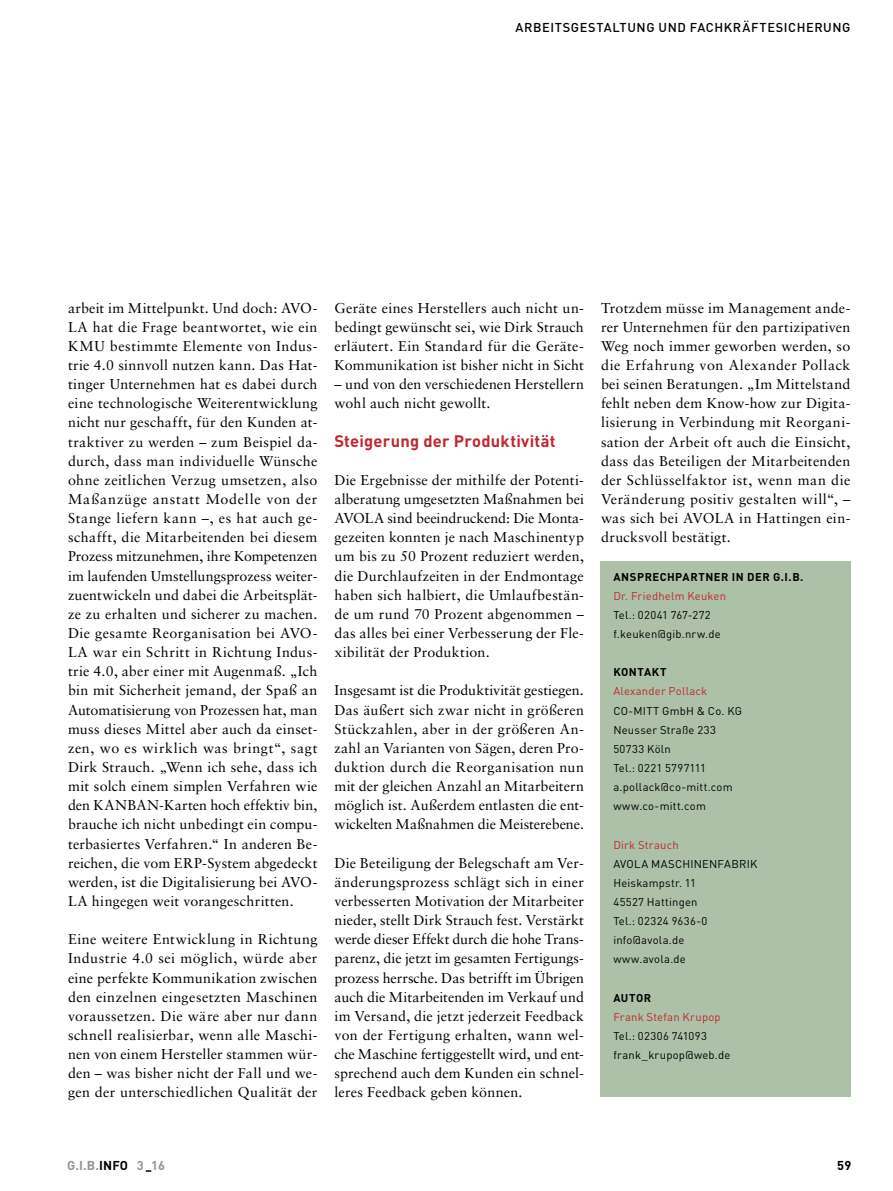
<style>
.page{position:relative;width:893px;height:1191px;background:#fff}
.page>*{position:absolute;margin:0;border:0;box-sizing:border-box;transform-origin:0 0}
._04_Zwischenüberschr{font:700 16.5px "DIN";letter-spacing:.01em;color:#c1272d}
._07_Fließtext{font:14.25px/19.2px "Sabon LT";letter-spacing:.01em;color:#000;text-align:justify}
.t1{font:500 12.75px "DIN";letter-spacing:.045em;color:#000}
.t2{font:700 12.75px "DIN";letter-spacing:.01em;color:#939598}
.t3{font:700 12.75px "DIN";color:#000}
._10_Fließtext_Kasten{font:11.25px "DIN";letter-spacing:.02em;color:#000}
._10_Fließtext_Kasten-2{font:11.25px "DIN";letter-spacing:.02em;color:#c1272d}
._09_Headline_Kasten{font:700 11.25px "DIN";letter-spacing:.05em;color:#000}
.s1{color:#000}
</style>
<div class="page">
<div style="left:601px;top:561px;width:250px;height:536px;background:#acc1a8"></div>
<p class="t1" style="left:516px;top:18px;width:336px">ARBEITSGESTALTUNG UND FACHKRÄFTESICHERUNG</p>
<p class="_07_Fließtext" style="left:68px;top:298px;width:251px">arbeit im Mittelpunkt. Und doch: AVO-LA hat die Frage beantwortet, wie ein KMU bestimmte Elemente von Indus&shy;trie 4.0 sinnvoll nutzen kann. Das Hat&shy;tinger Unternehmen hat es dabei durch eine technologische Weiterentwicklung nicht nur geschafft, für den Kunden at&shy;traktiver zu werden – zum Beispiel da&shy;durch, dass man individuelle Wünsche ohne zeitlichen Verzug umsetzen, also Maßanzüge anstatt Modelle von der Stange liefern kann –, es hat auch ge&shy;schafft, die Mitarbeitenden bei diesem Prozess mitzunehmen, ihre Kompetenzen im laufenden Umstellungsprozess weiter&shy;zuentwickeln und dabei die Arbeitsplät&shy;ze zu erhalten und sicherer zu machen.<br>Die gesamte Reorganisation bei AVO-LA war ein Schritt in Richtung Indus&shy;trie 4.0, aber einer mit Augenmaß. „Ich bin mit Sicherheit jemand, der Spaß an Automatisierung von Prozessen hat, man muss dieses Mittel aber auch da einset&shy;zen, wo es wirklich was bringt“, sagt Dirk Strauch. „Wenn ich sehe, dass ich mit solch einem simplen Verfahren wie den KANBAN-Karten hoch effektiv bin, brauche ich nicht unbedingt ein compu&shy;terbasiertes Verfahren.“ In anderen Be&shy;reichen, die vom ERP-System abgedeckt werden, ist die Digitalisierung bei AVO-LA hingegen weit vorangeschritten.</p>
<p class="_07_Fließtext" style="left:68px;top:929px;width:251px">Eine weitere Entwicklung in Richtung Industrie 4.0 sei möglich, würde aber eine perfekte Kommunikation zwischen den einzelnen eingesetzten Maschinen voraussetzen. Die wäre aber nur dann schnell realisierbar, wenn alle Maschi&shy;nen von einem Hersteller stammen wür&shy;den – was bisher nicht der Fall und we&shy;gen der unterschiedlichen Qualität der</p>
<p class="_07_Fließtext" style="left:334px;top:298px;width:251px">Geräte eines Herstellers auch nicht un&shy;bedingt gewünscht sei, wie Dirk Strauch erläutert. Ein Standard für die Geräte-Kommunikation ist bisher nicht in Sicht</p>
<p class="_07_Fließtext" style="left:334px;top:374px;width:251px">– und von den verschiedenen Herstellern wohl auch nicht gewollt.</p>
<p class="_04_Zwischenüberschr" style="left:334px;top:429px;width:223px">Steigerung der Produktivität</p>
<p class="_07_Fließtext" style="left:334px;top:470px;width:251px">Die Ergebnisse der mithilfe der Potenti&shy;alberatung umgesetzten Maßnahmen bei AVOLA sind beeindruckend: Die Monta&shy;gezeiten konnten je nach Maschinentyp um bis zu 50 Prozent reduziert werden, die Durchlaufzeiten in der Endmontage haben sich halbiert, die Umlaufbestän&shy;de um rund 70 Prozent abgenommen – das alles bei einer Verbesserung der Fle&shy;xibilität der Produktion.</p>
<p class="_07_Fließtext" style="left:334px;top:680px;width:251px">Insgesamt ist die Produktivität gestiegen.<br>Das äußert sich zwar nicht in größeren Stückzahlen, aber in der größeren An&shy;zahl an Varianten von Sägen, deren Pro&shy;duktion durch die Reorganisation nun mit der gleichen Anzahl an Mitarbeitern möglich ist. Außerdem entlasten die ent&shy;wickelten Maßnahmen die Meisterebene.</p>
<p class="_07_Fließtext" style="left:334px;top:853px;width:251px">Die Beteiligung der Belegschaft am Ver&shy;änderungsprozess schlägt sich in einer verbesserten Motivation der Mitarbeiter nieder, stellt Dirk Strauch fest. Verstärkt werde dieser Effekt durch die hohe Trans&shy;parenz, die jetzt im gesamten Fertigungs&shy;prozess herrsche. Das betrifft im Übrigen auch die Mitarbeitenden im Verkauf und im Versand, die jetzt jederzeit Feedback von der Fertigung erhalten, wann wel&shy;che Maschine fertiggestellt wird, und ent&shy;sprechend auch dem Kunden ein schnel&shy;leres Feedback geben können.</p>
<p class="_07_Fließtext" style="left:601px;top:298px;width:251px">Trotzdem müsse im Management ande&shy;rer Unternehmen für den partizipativen Weg noch immer geworben werden, so die Erfahrung von Alexander Pollack bei seinen Beratungen. „Im Mittelstand fehlt neben dem Know-how zur Digita&shy;lisierung in Verbindung mit Reorgani&shy;sation der Arbeit oft auch die Einsicht, dass das Beteiligen der Mitarbeitenden der Schlüsselfaktor ist, wenn man die Veränderung positiv gestalten will“, – was sich bei AVOLA in Hattingen ein&shy;drucksvoll bestätigt.</p>
<p class="_09_Headline_Kasten" style="left:613px;top:569px;width:192px">ANSPRECHPARTNER IN DER G.I.B.</p>
<p class="_10_Fließtext_Kasten-2" style="left:613px;top:588px;width:114px">Dr. Friedhelm Keuken</p>
<p class="_10_Fließtext_Kasten" style="left:613px;top:607px;width:99px">Tel.: 02041 767-272</p>
<p class="_10_Fließtext_Kasten" style="left:613px;top:626px;width:109px">f.keuken@gib.nrw.de</p>
<p class="_09_Headline_Kasten" style="left:613px;top:664px;width:55px">KONTAKT</p>
<p class="_10_Fließtext_Kasten-2" style="left:613px;top:684px;width:95px">Alexander Pollack</p>
<p class="_10_Fließtext_Kasten" style="left:613px;top:703px;width:130px">CO-MITT GmbH &amp; Co. KG</p>
<p class="_10_Fließtext_Kasten" style="left:613px;top:722px;width:104px">Neusser Straße 233</p>
<p class="_10_Fließtext_Kasten" style="left:613px;top:741px;width:59px">50733 Köln</p>
<p class="_10_Fließtext_Kasten" style="left:613px;top:760px;width:94px">Tel.: 0221 5797111</p>
<p class="_10_Fließtext_Kasten" style="left:613px;top:779px;width:121px">a.pollack@co-mitt.com</p>
<p class="_10_Fließtext_Kasten" style="left:613px;top:798px;width:94px">www.co-mitt.com</p>
<p class="_10_Fließtext_Kasten-2" style="left:613px;top:837px;width:67px">Dirk Strauch</p>
<p class="_10_Fließtext_Kasten" style="left:613px;top:856px;width:145px">AVOLA MASCHINENFABRIK</p>
<p class="_10_Fließtext_Kasten" style="left:613px;top:875px;width:84px">Heiskampstr. 11</p>
<p class="_10_Fließtext_Kasten" style="left:613px;top:894px;width:86px">45527 Hattingen</p>
<p class="_10_Fließtext_Kasten" style="left:613px;top:913px;width:96px">Tel.: 02324 9636-0</p>
<p class="_10_Fließtext_Kasten" style="left:613px;top:932px;width:73px">info@avola.de</p>
<p class="_10_Fließtext_Kasten" style="left:613px;top:951px;width:74px">www.avola.de</p>
<p class="_09_Headline_Kasten" style="left:613px;top:990px;width:39px">AUTOR</p>
<p class="_10_Fließtext_Kasten-2" style="left:613px;top:1009px;width:109px">Frank Stefan Krupop</p>
<p class="_10_Fließtext_Kasten" style="left:613px;top:1028px;width:95px">Tel.: 02306 741093</p>
<p class="_10_Fließtext_Kasten" style="left:613px;top:1047px;width:119px">frank_krupop@web.de</p>
<p class="t2" style="left:67px;top:1156px;width:100px">G.I.B.<span class="s1">INFO</span> 3 16</p>
<p class="t3" style="left:837px;top:1156px;width:16px">59</p>
</div>
